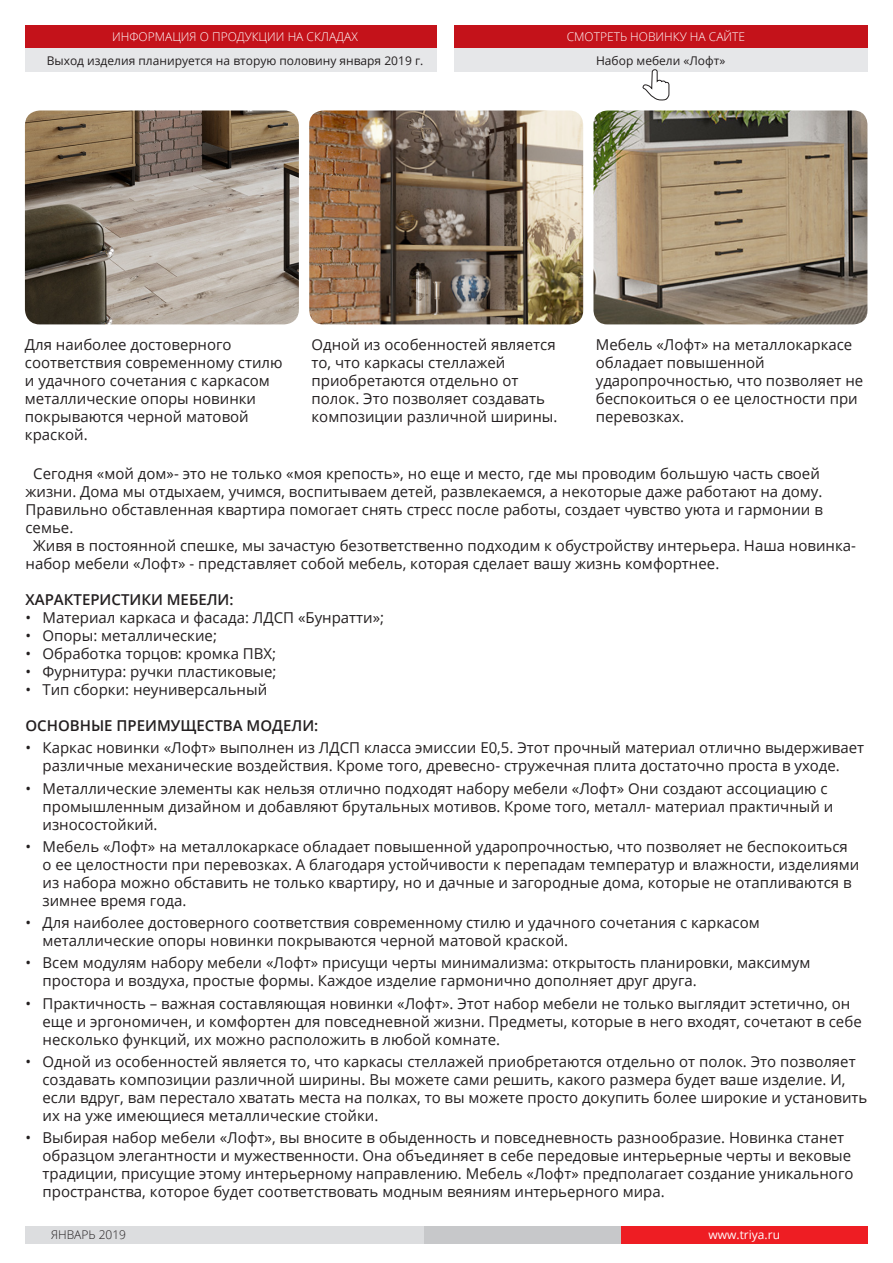
<style>
.page{position:relative;width:893px;height:1263px;background:#fff}
.page>*{position:absolute;margin:0;border:0;box-sizing:border-box;transform-origin:0 0}
.t1{font:15px/18px "Open Sans";color:#231f20}
.t2{font:600 15px "Open Sans";color:#231f20}
.t3{font:12px "Open Sans";color:#231f20}
.t4{font:300 12px "Open Sans";color:#fff}
.t5{font:12px "Open Sans";color:#fff}
.t6{font:300 12px "Open Sans";color:#231f20}
</style>
<div class="page">
<div style="left:26px;top:1226px;width:398px;height:17px;background:#dcdddf"></div>
<div style="left:424px;top:1226px;width:197px;height:17px;background:#c7c8ca"></div>
<div style="left:621px;top:1226px;width:246px;height:17px;background:#ee1d23"></div>
<div style="left:26px;top:25px;width:411px;height:23px;background:#c4121a"></div>
<div style="left:26px;top:48px;width:411px;height:24px;background:#e6e7e9"></div>
<div style="left:454px;top:25px;width:413px;height:23px;background:#c4121a"></div>
<div style="left:454px;top:48px;width:413px;height:24px;background:#e6e7e9"></div>
<svg style="left:642px;top:69px;width:28px;height:32px"></svg>
<img style="left:25px;top:110px;width:274px;height:214px">
<img style="left:309px;top:110px;width:274px;height:214px">
<img style="left:593px;top:110px;width:274px;height:214px">
<p class="t4" style="left:567px;top:29px;width:180px">СМОТРЕТЬ НОВИНКУ НА САЙТЕ</p>
<p class="t4" style="left:112px;top:29px;width:247px">ИНФОРМАЦИЯ О ПРОДУКЦИИ НА СКЛАДАХ</p>
<p class="t3" style="left:47px;top:52px;width:378px">Выход изделия планируется на вторую половину января 2019 г.</p>
<p class="t3" style="left:596px;top:52px;width:131px">Набор мебели «Лофт»</p>
<p class="t1" style="left:25px;top:336px;width:259px">Для наиболее достоверного соответствия современному стилю и удачного сочетания с каркасом металлические опоры новинки покрываются черной матовой краской.</p>
<p class="t1" style="left:312px;top:336px;width:247px">Одной из особенностей является то, что каркасы стеллажей приобретаются отдельно от полок. Это позволяет создавать композиции различной ширины.</p>
<p class="t1" style="left:596px;top:336px;width:269px">Мебель «Лофт» на металлокаркасе обладает повышенной ударопрочностью, что позволяет не беспокоиться о ее целостности при перевозках.</p>
<p class="t1" style="left:26px;top:464px;width:799px;text-indent:8px">Сегодня «мой дом»- это не только «моя крепость», но еще и место, где мы проводим большую часть своей жизни. Дома мы отдыхаем, учимся, воспитываем детей, развлекаемся, а некоторые даже работают на дому.<br>Правильно обставленная квартира помогает снять стресс после работы, создает чувство уюта и гармонии в семье.</p>
<p class="t1" style="left:26px;top:536px;width:832px;text-indent:8px">Живя в постоянной спешке, мы зачастую безответственно подходим к обустройству интерьера. Наша новинка&shy;набор мебели «Лофт» - представляет собой мебель, которая сделает вашу жизнь комфортнее.</p>
<p class="t2" style="left:26px;top:589px;width:210px">ХАРАКТЕРИСТИКИ МЕБЕЛИ:</p>
<p class="t1" style="left:26px;top:608px;width:360px">• Материал каркаса и фасада: ЛДСП «Бунратти»;</p>
<p class="t1" style="left:26px;top:626px;width:193px">• Опоры: металлические;</p>
<p class="t1" style="left:26px;top:644px;width:252px">• Обработка торцов: кромка ПВХ;</p>
<p class="t1" style="left:26px;top:662px;width:253px">• Фурнитура: ручки пластиковые;</p>
<p class="t1" style="left:26px;top:680px;width:243px">• Тип сборки: неуниверсальный</p>
<p class="t2" style="left:26px;top:715px;width:294px">ОСНОВНЫЕ ПРЕИМУЩЕСТВА МОДЕЛИ:</p>
<p class="t1" style="left:26px;top:738px;width:840px;text-align:center">• Каркас новинки «Лофт» выполнен из ЛДСП класса эмиссии Е0,5. Этот прочный материал отлично выдерживает различные механические воздействия. Кроме того, древесно- стружечная плита достаточно проста в уходе.</p>
<p class="t1" style="left:43px;top:779px;width:792px;text-indent:-17px">• Металлические элементы как нельзя отлично подходят набору мебели «Лофт» Они создают ассоциацию с промышленным дизайном и добавляют брутальных мотивов. Кроме того, металл- материал практичный и износостойкий.</p>
<p class="t1" style="left:43px;top:837px;width:818px;text-indent:-17px">• Мебель «Лофт» на металлокаркасе обладает повышенной ударопрочностью, что позволяет не беспокоиться о ее целостности при перевозках. А благодаря устойчивости к перепадам температур и влажности, изделиями из набора можно обставить не только квартиру, но и дачные и загородные дома, которые не отапливаются в зимнее время года.</p>
<p class="t1" style="left:43px;top:913px;width:719px;text-indent:-17px">• Для наиболее достоверного соответствия современному стилю и удачного сочетания с каркасом металлические опоры новинки покрываются черной матовой краской.</p>
<p class="t1" style="left:43px;top:953px;width:769px;text-indent:-17px">• Всем модулям набору мебели «Лофт» присущи черты минимализма: открытость планировки, максимум простора и воздуха, простые формы. Каждое изделие гармонично дополняет друг друга.</p>
<p class="t1" style="left:43px;top:994px;width:821px;text-indent:-17px">• Практичность – важная составляющая новинки «Лофт». Этот набор мебели не только выглядит эстетично, он еще и эргономичен, и комфортен для повседневной жизни. Предметы, которые в него входят, сочетают в себе несколько функций, их можно расположить в любой комнате.</p>
<p class="t1" style="left:43px;top:1052px;width:826px;text-indent:-17px">• Одной из особенностей является то, что каркасы стеллажей приобретаются отдельно от полок. Это позволяет создавать композиции различной ширины. Вы можете сами решить, какого размера будет ваше изделие. И, если вдруг, вам перестало хватать места на полках, то вы можете просто докупить более широкие и установить их на уже имеющиеся металлические стойки.</p>
<p class="t1" style="left:43px;top:1128px;width:812px;text-indent:-17px">• Выбирая набор мебели «Лофт», вы вносите в обыденность и повседневность разнообразие. Новинка станет образцом элегантности и мужественности. Она объединяет в себе передовые интерьерные черты и вековые традиции, присущие этому интерьерному направлению. Мебель «Лофт» предполагает создание уникального пространства, которое будет соответствовать модным веяниям интерьерного мира.</p>
<p class="t6" style="left:51px;top:1227px;width:77px">ЯНВАРЬ 2019</p>
<p class="t5" style="left:708px;top:1226px;width:73px">www.triya.ru</p>
</div>
